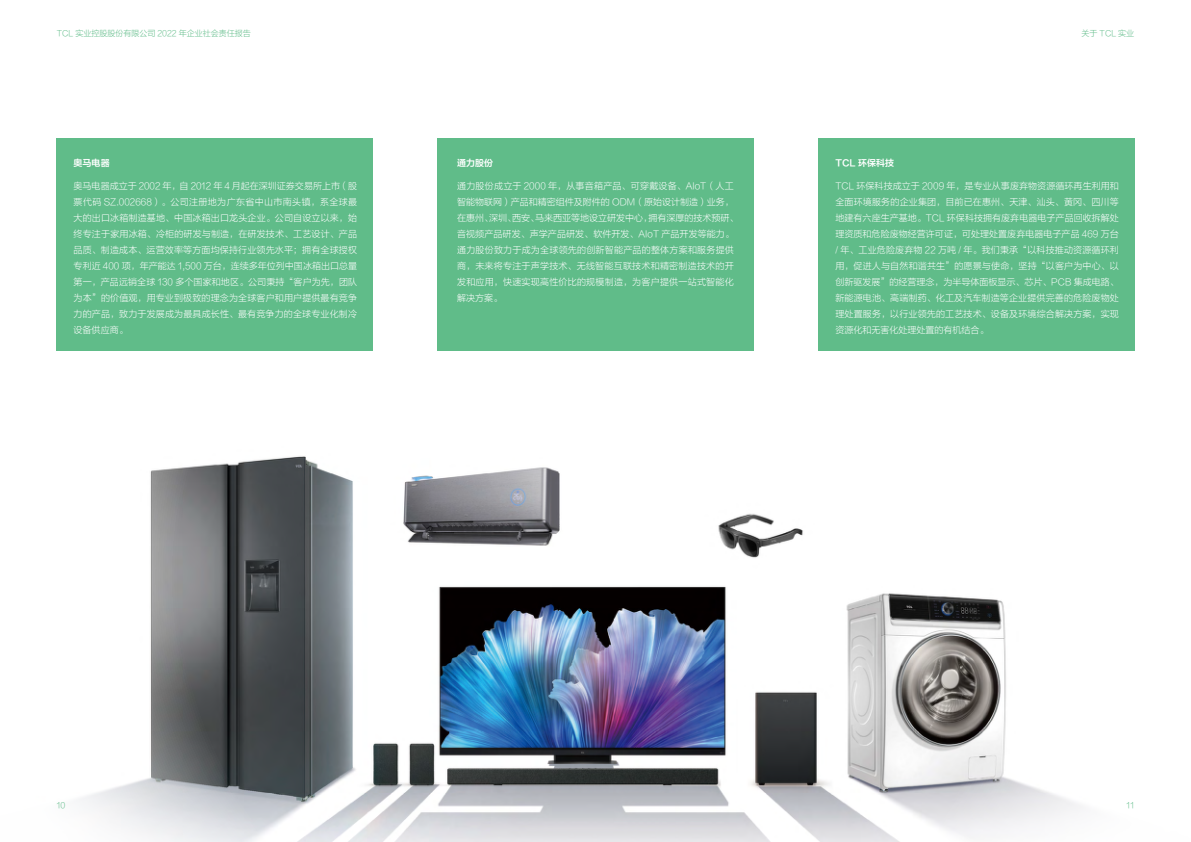
<style>
.page{position:relative;width:1191px;height:842px;background:#fff}
.page>*{position:absolute;margin:0;border:0;box-sizing:border-box;transform-origin:0 0}
.t1{font:9px/16px "FZLTXHJW GB1 0";letter-spacing:.015em;color:#fff;text-align:justify}
.t2{font:9px "FZLTZCHJW GB1 0";color:#fff}
.t3{font:8px "FZLTXHJW GB1 0";color:#60bc89}
</style>
<div class="page">
<img style="left:80px;top:456px;width:1002px;height:386px">
<div style="left:56px;top:138px;width:316px;height:213px;background:#60bc89"></div>
<div style="left:437px;top:138px;width:316px;height:213px;background:#60bc89"></div>
<div style="left:818px;top:138px;width:316px;height:213px;background:#60bc89"></div>
<p class="t3" style="left:57px;top:29px;width:195px">TCL 实业控股股份有限公司 2022 年企业社会责任报告</p>
<p class="t3" style="left:1081px;top:29px;width:54px">关于 TCL 实业</p>
<p class="t2" style="left:74px;top:158px;width:37px">奥马电器</p>
<p class="t1" style="left:74px;top:178px;width:285px">奥马电器成立于 2002 年，自 2012 年 4 月起在深圳证券交易所上市（股票代码 SZ.002668）。公司注册地为广东省中山市南头镇，系全球最大的出口冰箱制造基地、中国冰箱出口龙头企业。公司自设立以来，始终专注于家用冰箱、冷柜的研发与制造，在研发技术、工艺设计、产品品质、制造成本、运营效率等方面均保持行业领先水平；拥有全球授权专利近 400 项，年产能达 1,500 万台，连续多年位列中国冰箱出口总量第一，产品远销全球 130 多个国家和地区。公司秉持“客户为先，团队为本”的价值观，用专业到极致的理念为全球客户和用户提供最有竞争力的产品，致力于发展成为最具成长性、最有竞争力的全球专业化制冷设备供应商。</p>
<p class="t2" style="left:457px;top:158px;width:37px">通力股份</p>
<p class="t1" style="left:457px;top:178px;width:283px;text-align:left">通力股份成立于 2000 年，从事音箱产品、可穿戴设备、AIoT（人工智能物联网）产品和精密组件及附件的 ODM（原始设计制造）业务，在惠州、深圳、西安、马来西亚等地设立研发中心，拥有深厚的技术预研、音视频产品研发、声学产品研发、软件开发、AIoT 产品开发等能力。通力股份致力于成为全球领先的创新智能产品的整体方案和服务提供商，未来将专注于声学技术、无线智能互联技术和精密制造技术的开发和应用，快速实现高性价比的规模制造，为客户提供一站式智能化解决方案。</p>
<p class="t2" style="left:835px;top:158px;width:60px">TCL 环保科技</p>
<p class="t1" style="left:835px;top:178px;width:285px">TCL 环保科技成立于 2009 年，是专业从事废弃物资源循环再生利用和全面环境服务的企业集团，目前已在惠州、天津、汕头、黄冈、四川等地建有六座生产基地。TCL 环保科技拥有废弃电器电子产品回收拆解处理资质和危险废物经营许可证，可处理处置废弃电器电子产品 469 万台/ 年、工业危险废弃物 22 万吨 / 年。我们秉承“以科技推动资源循环利用，促进人与自然和谐共生”的愿景与使命，坚持“以客户为中心、以创新驱发展”的经营理念，为半导体面板显示、芯片、PCB 集成电路、新能源电池、高端制药、化工及汽车制造等企业提供完善的危险废物处理处置服务，以行业领先的工艺技术、设备及环境综合解决方案，实现资源化和无害化处理处置的有机结合。</p>
<p class="t3" style="left:57px;top:801px;width:10px">10</p>
<p class="t3" style="left:1126px;top:801px;width:9px">11</p>
</div>
